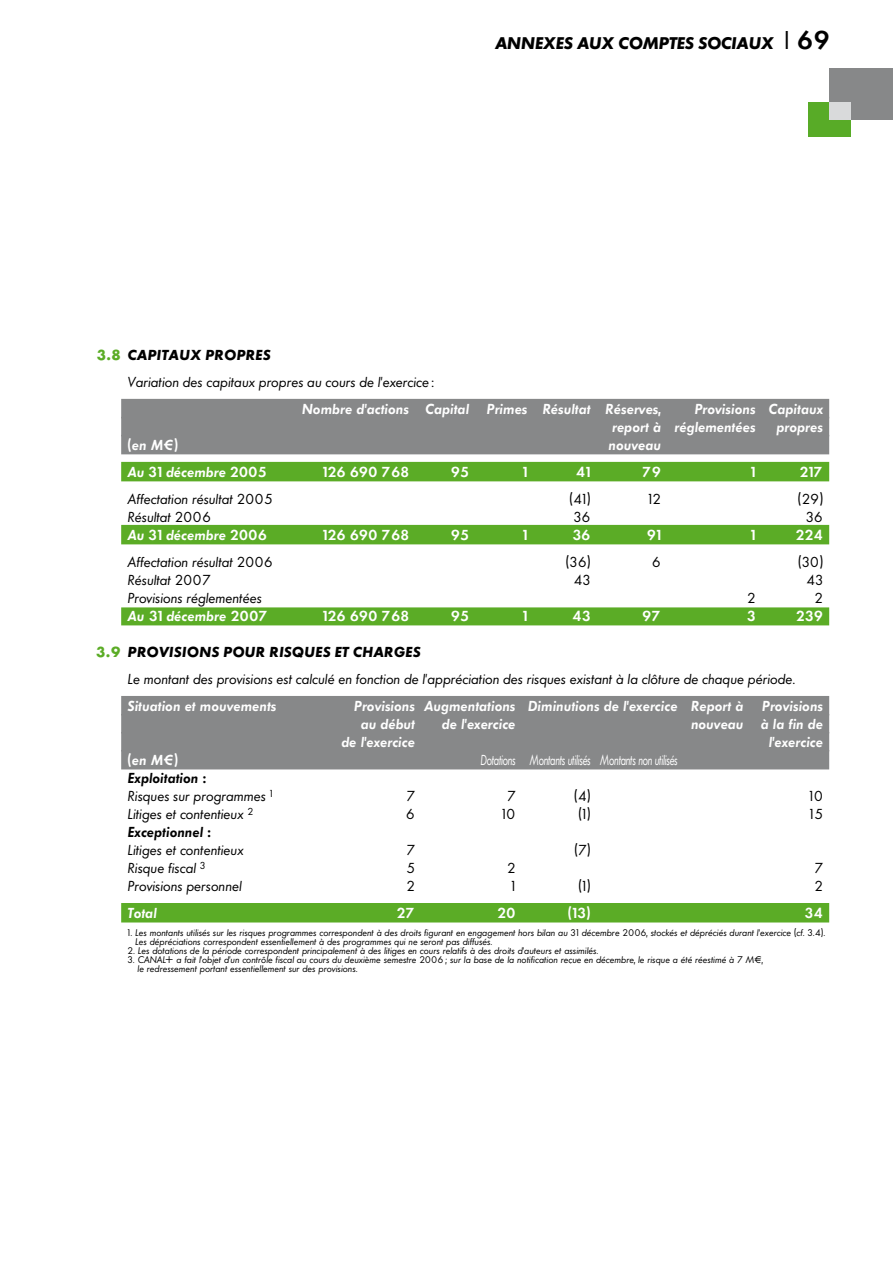
<style>
.page{position:relative;width:893px;height:1263px;background:#fff}
.page>*{position:absolute;margin:0;border:0;box-sizing:border-box;transform-origin:0 0}
.t1{font:24px "Canal Demi Romain";color:#000}
.t2{font:15.75px "Canal Bold Italique";color:#000}
.t3{font:13.5px "Canal Light Italique";color:#000}
.t4{font:13.5px/18px "Canal Demi Italique";color:#fff}
.t5{font:13.5px "Canal Bold Italique";color:#000}
.t6{font:13.5px "Canal Light Italique";letter-spacing:-.03em;color:#fff;scale:.7 1}
.t7{font:13.5px "Canal Demi Italique";color:#000}
.t8{font:9px/9px "Canal Light Italique";color:#000}
.s1{font-family:"Canal Bold Italique";font-size:15.75px}
.s2{font-family:"Canal Light Romain"}
.s3{color:#5bac26}
</style>
<div class="page">
<div style="left:829px;top:68px;width:64px;height:51px;background:#878889"></div>
<div style="left:808px;top:102px;width:42px;height:34px;background:#58ab27"></div>
<div style="left:829px;top:102px;width:21px;height:17px;background:#d9dadb"></div>
<div style="left:121px;top:399px;width:708px;height:19px;background:#878889"></div>
<div style="left:121px;top:417px;width:708px;height:19px;background:#878889"></div>
<div style="left:121px;top:435px;width:708px;height:19px;background:#878889"></div>
<div style="left:121px;top:462px;width:708px;height:19px;background:#5bac26"></div>
<div style="left:121px;top:525px;width:708px;height:19px;background:#5bac26"></div>
<div style="left:121px;top:607px;width:708px;height:18px;background:#5bac26"></div>
<div style="left:121px;top:696px;width:708px;height:19px;background:#878889"></div>
<div style="left:121px;top:714px;width:708px;height:19px;background:#878889"></div>
<div style="left:121px;top:732px;width:708px;height:19px;background:#878889"></div>
<div style="left:121px;top:750px;width:708px;height:19px;background:#878889"></div>
<div style="left:121px;top:903px;width:708px;height:19px;background:#5bac26"></div>
<h2 class="t2" style="left:495px;top:33px;width:14px">ANNE</h2>
<h2 class="t2" style="left:543px;top:33px;width:88px">XESAUX COMPTES</h2>
<h2 class="t2" style="left:698px;top:33px;width:12px">SOCIAU</h2>
<h1 class="t1" style="left:761px;top:24px;width:71px"><span class="s1">X</span> <span class="s2">|</span> 69</h1>
<h3 class="t5" style="left:96px;top:346px;width:35px"><span class="s3">3.8</span> CAPITAU</h3>
<h3 class="t5" style="left:190px;top:346px;width:26px">X PROPRES</h3>
<h3 class="t3" style="left:128px;top:373px;width:309px">Variation des capitaux propres au cours de l’exercice:</h3>
<h3 class="t4" style="left:302px;top:400px;width:169px">Nombre d’actions Capital</h3>
<h3 class="t4" style="left:487px;top:400px;width:176px">Primes Résultat Réserves,</h3>
<h3 class="t4" style="left:612px;top:400px;width:213px;text-indent:82px">Provisions Capitaux report à réglementées</h3>
<h3 class="t4" style="left:776px;top:418px;width:48px">propres</h3>
<h3 class="t4" style="left:128px;top:436px;width:52px">(en M€)</h3>
<h3 class="t4" style="left:608px;top:436px;width:54px">nouveau</h3>
<h3 class="t4" style="left:128px;top:463px;width:141px">Au 31 décembre 2005</h3>
<h3 class="t4" style="left:322px;top:463px;width:88px">126 690 768</h3>
<h3 class="t4" style="left:451px;top:463px;width:20px">95</h3>
<h3 class="t4" style="left:522px;top:463px;width:7px">1</h3>
<h3 class="t4" style="left:576px;top:463px;width:16px">41</h3>
<h3 class="t4" style="left:642px;top:463px;width:20px">79</h3>
<h3 class="t4" style="left:750px;top:463px;width:7px">1</h3>
<h3 class="t4" style="left:799px;top:463px;width:25px">217</h3>
<h3 class="t3" style="left:128px;top:490px;width:147px">Affectation résultat 2005</h3>
<h3 class="t3" style="left:569px;top:490px;width:23px">(41)</h3>
<h3 class="t3" style="left:648px;top:490px;width:15px">12</h3>
<h3 class="t3" style="left:798px;top:490px;width:27px">(29)</h3>
<h3 class="t3" style="left:128px;top:509px;width:85px">Résultat 2006</h3>
<h3 class="t3" style="left:573px;top:509px;width:19px">36</h3>
<h3 class="t3" style="left:806px;top:509px;width:19px">36</h3>
<h3 class="t4" style="left:128px;top:526px;width:141px">Au 31 décembre 2006</h3>
<h3 class="t4" style="left:322px;top:526px;width:88px">126 690 768</h3>
<h3 class="t4" style="left:451px;top:526px;width:20px">95</h3>
<h3 class="t4" style="left:522px;top:526px;width:7px">1</h3>
<h3 class="t4" style="left:572px;top:526px;width:20px">36</h3>
<h3 class="t4" style="left:647px;top:526px;width:16px">91</h3>
<h3 class="t4" style="left:750px;top:526px;width:7px">1</h3>
<h3 class="t4" style="left:795px;top:526px;width:29px">224</h3>
<h3 class="t3" style="left:128px;top:554px;width:147px">Affectation résultat 2006</h3>
<h3 class="t3" style="left:566px;top:554px;width:26px">(36)</h3>
<h3 class="t3" style="left:652px;top:554px;width:11px">6</h3>
<h3 class="t3" style="left:798px;top:554px;width:26px">(30)</h3>
<h3 class="t3" style="left:128px;top:572px;width:84px">Résultat 2007</h3>
<h3 class="t3" style="left:573px;top:572px;width:19px">43</h3>
<h3 class="t3" style="left:806px;top:572px;width:19px">43</h3>
<h3 class="t3" style="left:128px;top:590px;width:136px">Provisions réglementées</h3>
<h3 class="t3" style="left:747px;top:590px;width:10px">2</h3>
<h3 class="t3" style="left:815px;top:590px;width:10px">2</h3>
<h3 class="t4" style="left:128px;top:607px;width:142px">Au 31 décembre 2007</h3>
<h3 class="t4" style="left:322px;top:607px;width:88px">126 690 768</h3>
<h3 class="t4" style="left:451px;top:607px;width:20px">95</h3>
<h3 class="t4" style="left:522px;top:607px;width:7px">1</h3>
<h3 class="t4" style="left:572px;top:607px;width:20px">43</h3>
<h3 class="t4" style="left:642px;top:607px;width:20px">97</h3>
<h3 class="t4" style="left:747px;top:607px;width:10px">3</h3>
<h3 class="t4" style="left:796px;top:607px;width:29px">239</h3>
<h3 class="t5" style="left:96px;top:643px;width:36px"><span class="s3">3.9</span> PROVISIONS</h3>
<h3 class="t5" style="left:223px;top:643px;width:12px">POUR</h3>
<h3 class="t5" style="left:269px;top:643px;width:10px">RISQUES</h3>
<h3 class="t5" style="left:335px;top:643px;width:29px">ET CHARGES</h3>
<h3 class="t3" style="left:128px;top:671px;width:669px">Le montant des provisions est calculé en fonction de l’appréciation des risques existant à la clôture de chaque période.</h3>
<h3 class="t4" style="left:128px;top:697px;width:150px">Situation et mouvements</h3>
<h3 class="t4" style="left:354px;top:697px;width:391px">Provisions Augmentations Diminutions de l’exercice Report à</h3>
<h3 class="t4" style="left:762px;top:697px;width:63px">Provisions</h3>
<h3 class="t4" style="left:361px;top:715px;width:56px">au début</h3>
<h3 class="t4" style="left:442px;top:715px;width:75px">de l’exercice</h3>
<h3 class="t4" style="left:691px;top:715px;width:54px">nouveau</h3>
<h3 class="t4" style="left:761px;top:715px;width:64px">à la fin de</h3>
<h3 class="t4" style="left:341px;top:733px;width:75px">de l’exercice</h3>
<h3 class="t4" style="left:769px;top:733px;width:56px">l’exercice</h3>
<h3 class="t4" style="left:128px;top:751px;width:52px">(en M€)</h3>
<h3 class="t6" style="left:481px;top:752px;width:283px">Dotations M ontants utilisés M ontants non utilisés</h3>
<h3 class="t7" style="left:128px;top:769px;width:81px">Exploitation :</h3>
<h3 class="t3" style="left:128px;top:788px;width:147px">Risques sur programmes <sup>1</sup></h3>
<h3 class="t3" style="left:406px;top:788px;width:10px">7</h3>
<h3 class="t3" style="left:507px;top:788px;width:10px">7</h3>
<h3 class="t3" style="left:574px;top:788px;width:18px">(4)</h3>
<h3 class="t3" style="left:809px;top:788px;width:15px">10</h3>
<h3 class="t3" style="left:128px;top:806px;width:127px">Litiges et contentieux <sup>2</sup></h3>
<h3 class="t3" style="left:406px;top:806px;width:11px">6</h3>
<h3 class="t3" style="left:502px;top:806px;width:15px">10</h3>
<h3 class="t3" style="left:578px;top:806px;width:14px">(1)</h3>
<h3 class="t3" style="left:810px;top:806px;width:15px">15</h3>
<h3 class="t7" style="left:128px;top:823px;width:86px">Exceptionnel :</h3>
<h3 class="t3" style="left:128px;top:842px;width:118px">Litiges et contentieux</h3>
<h3 class="t3" style="left:406px;top:842px;width:10px">7</h3>
<h3 class="t3" style="left:574px;top:842px;width:18px">(7)</h3>
<h3 class="t3" style="left:128px;top:860px;width:79px">Risque fiscal <sup>3</sup></h3>
<h3 class="t3" style="left:406px;top:860px;width:10px">5</h3>
<h3 class="t3" style="left:507px;top:860px;width:10px">2</h3>
<h3 class="t3" style="left:814px;top:860px;width:10px">7</h3>
<h3 class="t3" style="left:128px;top:878px;width:116px">Provisions personnel</h3>
<h3 class="t3" style="left:407px;top:878px;width:10px">2</h3>
<h3 class="t3" style="left:511px;top:878px;width:6px">1</h3>
<h3 class="t3" style="left:578px;top:878px;width:14px">(1)</h3>
<h3 class="t3" style="left:815px;top:878px;width:10px">2</h3>
<h3 class="t4" style="left:128px;top:904px;width:31px">Total</h3>
<h3 class="t4" style="left:397px;top:904px;width:20px">27</h3>
<h3 class="t4" style="left:497px;top:904px;width:20px">20</h3>
<h3 class="t4" style="left:568px;top:904px;width:24px">(13)</h3>
<h3 class="t4" style="left:805px;top:904px;width:20px">34</h3>
<p class="t8" style="left:135px;top:928px;width:691px;text-indent:-8px">1. Les montants utilisés sur les risques programmes correspondent à des droits figurant en engagement hors bilan au 31 décembre 2006, stockés et dépréciés durant l’exercice (cf. 3.4).<br>Les dépréciations correspondent essentiellement à des programmes qui ne seront pas diffusés.</p>
<p class="t8" style="left:128px;top:946px;width:472px">2. Les dotations de la période correspondent principalement à des litiges en cours relatifs à des droits d’auteurs et assimilés.</p>
<p class="t8" style="left:138px;top:955px;width:627px;text-indent:-10px">3. ¢ a fait l’objet d’un contrôle fiscal au cours du deuxième semestre 2006; sur la base de la notification reçue en décembre, le risque a été réestimé à 7 M €, le redressement portant essentiellement sur des provisions.</p>
</div>
